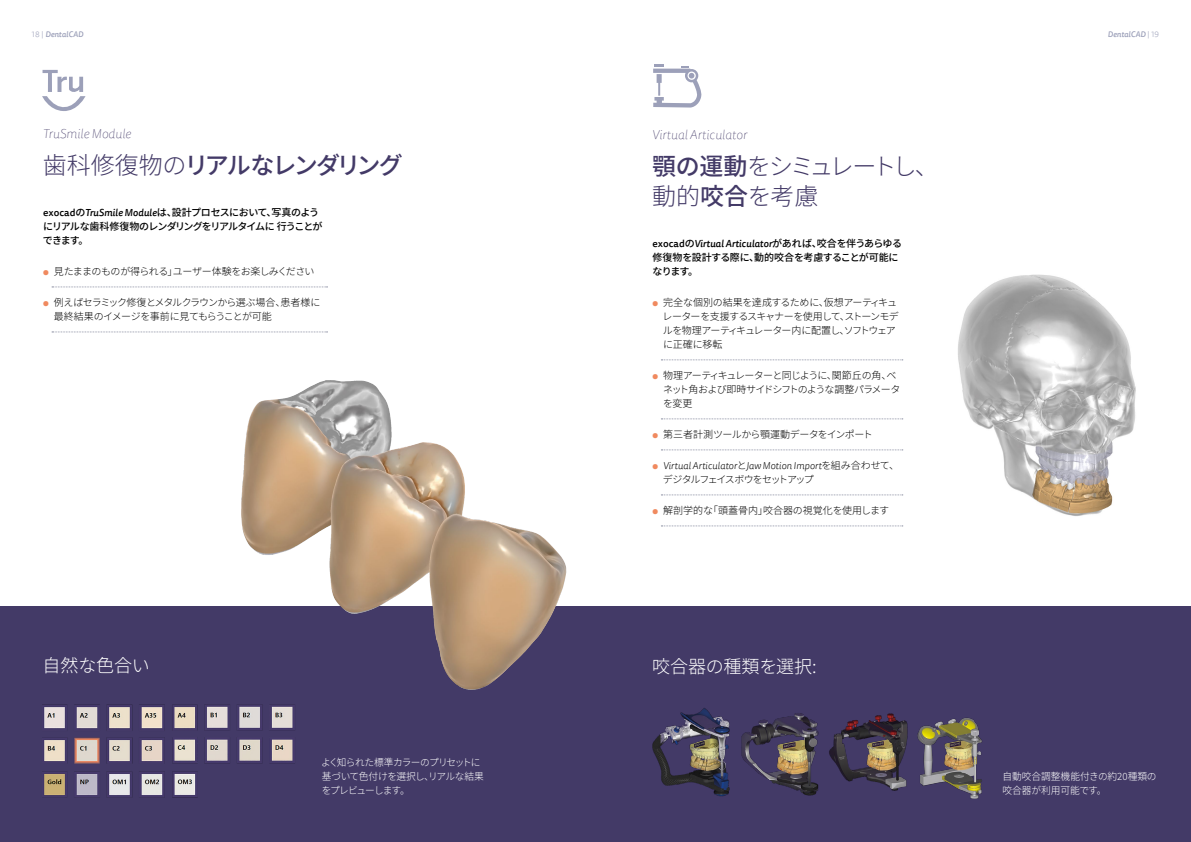
<style>
.page{position:relative;width:1191px;height:842px;background:#fff}
.page>*{position:absolute;margin:0;border:0;box-sizing:border-box;transform-origin:0 0}
.t1{font:300 24px/30px "Source Han Sans JP";letter-spacing:-.105em;color:#433a67}
.t2{font:500 24px "Source Han Sans JP";letter-spacing:-.09em;color:#433a67}
.t3{font:300 18px "Source Han Sans JP";color:#fff}
.t4{font:italic 100 13px "Tisa Sans Pro";color:#433a67}
.t5{font:300 10px/14px "Source Han Sans JP";letter-spacing:-.055em;color:#000}
.t6{font:500 10px/14px "Source Han Sans JP";letter-spacing:-.065em;color:#000}
.t7{font:300 10px/14px "Source Han Sans JP";letter-spacing:-.075em;color:#000}
.t8{font:300 10px/14px "Source Han Sans JP";letter-spacing:-.08em;color:#fff}
.t9{font:italic 300 10px "Tisa Sans Pro";color:#000}
.t10{font:italic 500 10px "Tisa Sans Pro";color:#000}
.t11{font:500 10px/14px "Source Han Sans JP";letter-spacing:-.035em;color:#000}
.t12{font:300 10px/14px "Source Han Sans JP";color:#fff}
.t13{font:300 10px "Source Han Sans JP";color:#000}
.t14{font:300 10px "Source Han Sans JP";letter-spacing:-.12em;color:#000}
.t15{font:italic 500 8px "Tisa Sans Pro";color:#9ca0b9}
.s1{font-weight:300;font-style:normal}
.s2{font-weight:300}
.s3{font-family:"Tisa Sans Pro"}
.s4{font-family:"Tisa Sans Pro";font-style:italic}
.s5{font-family:"Tisa Sans Pro";color:#f08a5f}
.s6{font-weight:500}
.s7{font-style:normal}
.s8{font-family:"Source Han Sans JP";font-style:normal}
.s9{font-style:normal;color:#f08a5f}
</style>
<div class="page">
<div style="left:0;top:607px;width:1191px;height:235px;background:#433a67"></div>
<img style="left:239px;top:380px;width:328px;height:310px">
<img style="left:43px;top:705px;width:252px;height:93px">
<img style="left:958px;top:274px;width:178px;height:242px">
<img style="left:917px;top:717px;width:65px;height:81px">
<img style="left:652px;top:708px;width:78px;height:89px">
<img style="left:741px;top:713px;width:78px;height:83px">
<img style="left:829px;top:713px;width:79px;height:78px">
<svg style="left:43px;top:70px;width:42px;height:41px"></svg>
<svg style="left:653px;top:64px;width:48px;height:44px"></svg>
<svg style="left:52px;top:287px;width:275px;height:1px"></svg>
<svg style="left:52px;top:332px;width:275px;height:1px"></svg>
<svg style="left:661px;top:360px;width:242px;height:1px"></svg>
<svg style="left:661px;top:419px;width:242px;height:1px"></svg>
<svg style="left:661px;top:450px;width:242px;height:1px"></svg>
<svg style="left:661px;top:495px;width:242px;height:1px"></svg>
<svg style="left:661px;top:526px;width:242px;height:1px"></svg>
<p class="t15" style="left:32px;top:28px;width:53px"><span class="s1">18 |</span> DentalCAD</p>
<p class="t15" style="left:1107px;top:28px;width:53px">DentalCAD <span class="s1">| 19</span></p>
<h3 class="t4" style="left:43px;top:125px;width:90px">TruSmile Module</h3>
<h1 class="t2" style="left:43px;top:152px;width:361px"><span class="s2">歯科修復物の</span>リアルなレンダリング</h1>
<p class="t6" style="left:43px;top:206px;width:281px"><span class="s3">exocad</span>の<span class="s4">TruSmile Module</span>は、設計プロセスにおいて、写真のようにリアルな歯科修復物のレンダリングをリアルタイムに 行うことができます。</p>
<p class="t5" style="left:43px;top:265px;width:273px"><span class="s5">●</span> 見たままのものが得られる」ユーザー体験をお楽しみください</p>
<p class="t5" style="left:54px;top:296px;width:268px;text-indent:-11px"><span class="s5">●</span> 例えばセラミック修復とメタルクラウンから選ぶ場合、患者様に最終結果のイメージを事前に見てもらうことが可能</p>
<h2 class="t3" style="left:43px;top:655px;width:109px">自然な色合い</h2>
<p class="t8" style="left:321px;top:755px;width:164px">よく知られた標準カラーのプリセットに基づいて色付けを選択し、リアルな結果をプレビューします。</p>
<h3 class="t4" style="left:652px;top:126px;width:96px">Virtual Articulator</h3>
<h1 class="t1" style="left:652px;top:151px;width:288px"><span class="s6">顎の運動</span>をシミュレートし、動的<span class="s6">咬合</span>を考慮</h1>
<p class="t10" style="left:652px;top:237px;width:251px"><span class="s7">exocad</span><span class="s8">の</span>Virtual Articulator<span class="s8">があれば、咬合を伴うあらゆる</span></p>
<p class="t11" style="left:652px;top:251px;width:247px">修復物を設計する際に、動的咬合を考慮することが可能になります。</p>
<p class="t5" style="left:662px;top:296px;width:238px;text-indent:-10px"><span class="s5">●</span> 完全な個別の結果を達成するために、仮想アーティキュレーターを支援するスキャナーを使用して、ストーンモデルを物理アーティキュレーター内に配置し、ソフトウェアに正確に移転</p>
<p class="t7" style="left:663px;top:369px;width:239px;text-indent:-11px"><span class="s5">●</span> 物理アーティキュレーターと同じように、関節丘の角、ベネット角および即時サイドシフトのような調整パラメータを変更</p>
<p class="t5" style="left:652px;top:428px;width:222px"><span class="s5">●</span> 第三者計測ツールから顎運動データをインポート</p>
<p class="t9" style="left:652px;top:459px;width:248px"><span class="s9">●</span> Virtual Articulator<span class="s8">と</span>Jaw Motion Import<span class="s8">を組み合わせて、</span></p>
<p class="t14" style="left:663px;top:474px;width:152px">デジタルフェイスボウをセットアップ</p>
<p class="t13" style="left:652px;top:505px;width:238px"><span class="s5">●</span> 解剖学的な「頭蓋骨内」咬合器の視覚化を使用します</p>
<h2 class="t3" style="left:652px;top:656px;width:166px">咬合器の種類を選択:</h2>
<p class="t12" style="left:1002px;top:769px;width:156px">自動咬合調整機能付きの約20種類の咬合器が利用可能です。</p>
</div>
